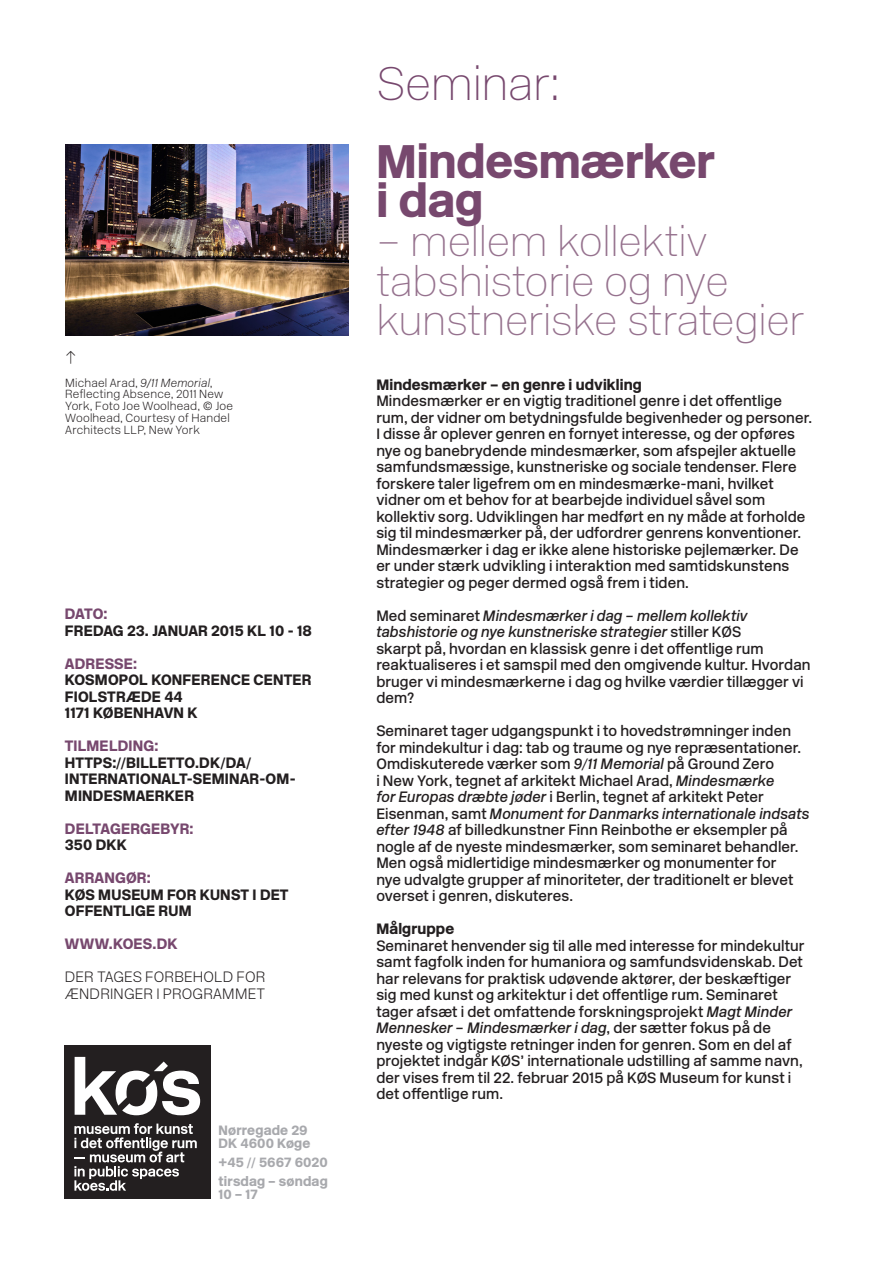
<style>
.page{position:relative;width:893px;height:1263px;background:#fff}
.page>*{position:absolute;margin:0;border:0;box-sizing:border-box;transform-origin:0 0}
.t1{font:900 46.95px "New Rail Alphabet";letter-spacing:-.005em;color:#77486e}
.t2{font:46.95px "New Rail Alphabet Off White";letter-spacing:-.01em;color:#77486e}
.t3{font:42px/39.2px "New Rail Alphabet Off White";letter-spacing:-.01em;color:#96728e}
.t4{font:500 15px/16.5px "New Rail Alphabet";letter-spacing:.005em;color:#231f20}
.t5{font:900 15px/16.5px "New Rail Alphabet";letter-spacing:.01em;color:#231f20}
.t6{font:900 15px "New Rail Alphabet";letter-spacing:.01em;color:#77486e}
.t7{font:15px/16.5px "New Rail Alphabet White";letter-spacing:.01em;color:#231f20}
.t8{font:900 13.5px "New Rail Alphabet";letter-spacing:.01em;color:#a8a9ad}
.t9{font:12px "New Rail Alphabet White";color:#231f20}
.t10{font:11.7px/11.7px "New Rail Alphabet White";letter-spacing:.015em;color:#231f20}
.s1{font-style:italic}
</style>
<div class="page">
<div style="left:64px;top:1045px;width:146px;height:154px;background:#231f20"></div>
<svg style="left:75px;top:1057px;width:125px;height:58px"></svg>
<svg style="left:74px;top:1123px;width:123px;height:68px"></svg>
<img style="left:65px;top:145px;width:284px;height:191px">
<p class="t9" style="left:62px;top:365px;width:17px;rotate:-90deg">&gt;</p>
<p class="t10" style="left:65px;top:376px;width:169px">Michael Arad, <span class="s1">9/11 Memorial</span>,<br>Reflecting Absence, 2011 New<br>York, Foto Joe Woolhead, © Joe<br>Woolhead, Courtesy of Handel<br>Architects LLP, New York</p>
<p class="t6" style="left:65px;top:604px;width:44px">DATO:</p>
<p class="t5" style="left:65px;top:622px;width:249px">FREDAG 23. JANUAR 2015 KL 10 - 18</p>
<p class="t6" style="left:65px;top:653px;width:74px">ADRESSE:</p>
<p class="t5" style="left:65px;top:672px;width:248px">KOSMOPOL KONFERENCE CENTER</p>
<p class="t5" style="left:65px;top:688px;width:119px">FIOLSTRÆDE 44</p>
<p class="t5" style="left:65px;top:705px;width:134px">1171 KØBENHAVN K</p>
<p class="t6" style="left:65px;top:736px;width:95px">TILMELDING:</p>
<p class="t5" style="left:65px;top:754px;width:232px">HTTPS://BILLETTO.DK/DA/<br>INTERNATIONALT-SEMINAR-OM-<br>MINDESMAERKER</p>
<p class="t6" style="left:65px;top:818px;width:130px">DELTAGERGEBYR:</p>
<p class="t5" style="left:65px;top:837px;width:63px">350 DKK</p>
<p class="t6" style="left:65px;top:868px;width:87px">ARRANGØR:</p>
<p class="t5" style="left:65px;top:886px;width:225px">KØS MUSEUM FOR KUNST I DET<br>OFFENTLIGE RUM</p>
<p class="t6" style="left:65px;top:934px;width:114px">WWW.KOES.DK</p>
<p class="t7" style="left:65px;top:968px;width:202px">DER TAGES FORBEHOLD FOR<br>ÆNDRINGER I PROGRAMMET</p>
<p class="t8" style="left:219px;top:1121px;width:91px">Nørregade 29</p>
<p class="t8" style="left:219px;top:1134px;width:93px">DK 4600 Køge</p>
<p class="t8" style="left:219px;top:1153px;width:111px">+45 // 5667 6020</p>
<p class="t8" style="left:219px;top:1172px;width:111px">tirsdag – søndag</p>
<p class="t8" style="left:219px;top:1185px;width:41px">10 – 17</p>
<p class="t2" style="left:376px;top:54px;width:185px">Seminar:</p>
<p class="t1" style="left:376px;top:129px;width:340px">Mindesmærker</p>
<p class="t1" style="left:376px;top:168px;width:108px">i dag</p>
<p class="t3" style="left:376px;top:222px;width:429px">– mellem kollektiv tabshistorie og nye kunstneriske strategier</p>
<p class="t5" style="left:376px;top:376px;width:267px">Mindesmærker – en genre i udvikling</p>
<p class="t4" style="left:376px;top:392px;width:437px">Mindesmærker er en vigtig traditionel genre i det offentlige rum, der vidner om betydningsfulde begivenheder og personer.<br>I disse år oplever genren en fornyet interesse, og der opføres nye og banebrydende mindesmærker, som afspejler aktuelle samfundsmæssige, kunstneriske og sociale tendenser. Flere forskere taler ligefrem om en mindesmærke-mani, hvilket vidner om et behov for at bearbejde individuel såvel som kollektiv sorg. Udviklingen har medført en ny måde at forholde sig til mindesmærker på, der udfordrer genrens konventioner.<br>Mindesmærker i dag er ikke alene historiske pejlemærker. De er under stærk udvikling i interaktion med samtidskunstens strategier og peger dermed også frem i tiden.</p>
<p class="t4" style="left:376px;top:607px;width:436px">Med seminaret <span class="s1">Mindesmærker i dag – mellem kollektiv tabshistorie og nye kunstneriske strategier</span> stiller KØS<br>skarpt på, hvordan en klassisk genre i det offentlige rum reaktualiseres i et samspil med den omgivende kultur. Hvordan bruger vi mindesmærkerne i dag og hvilke værdier tillægger vi dem?</p>
<p class="t4" style="left:376px;top:722px;width:435px">Seminaret tager udgangspunkt i to hovedstrømninger inden for mindekultur i dag: tab og traume og nye repræsentationer.<br>Omdiskuterede værker som <span class="s1">9/11 Memorial</span> på Ground Zero<br>i New York, tegnet af arkitekt Michael Arad, <span class="s1">Mindesmærke<br>for Europas dræbte jøder</span> i Berlin, tegnet af arkitekt Peter Eisenman, samt <span class="s1">Monument for Danmarks internationale indsats efter 1948</span> af billedkunstner Finn Reinbothe er eksempler på nogle af de nyeste mindesmærker, som seminaret behandler.<br>Men også midlertidige mindesmærker og monumenter for<br>nye udvalgte grupper af minoriteter, der traditionelt er blevet overset i genren, diskuteres.</p>
<p class="t5" style="left:376px;top:920px;width:79px">Målgruppe</p>
<p class="t4" style="left:376px;top:937px;width:430px">Seminaret henvender sig til alle med interesse for mindekultur samt fagfolk inden for humaniora og samfundsvidenskab. Det har relevans for praktisk udøvende aktører, der beskæftiger sig med kunst og arkitektur i det offentlige rum. Seminaret tager afsæt i det omfattende forskningsprojekt <span class="s1">Magt Minder Mennesker – Mindesmærker i dag</span>, der sætter fokus på de nyeste og vigtigste retninger inden for genren. Som en del af projektet indgår KØS’ internationale udstilling af samme navn, der vises frem til 22. februar 2015 på KØS Museum for kunst i det offentlige rum.</p>
</div>
